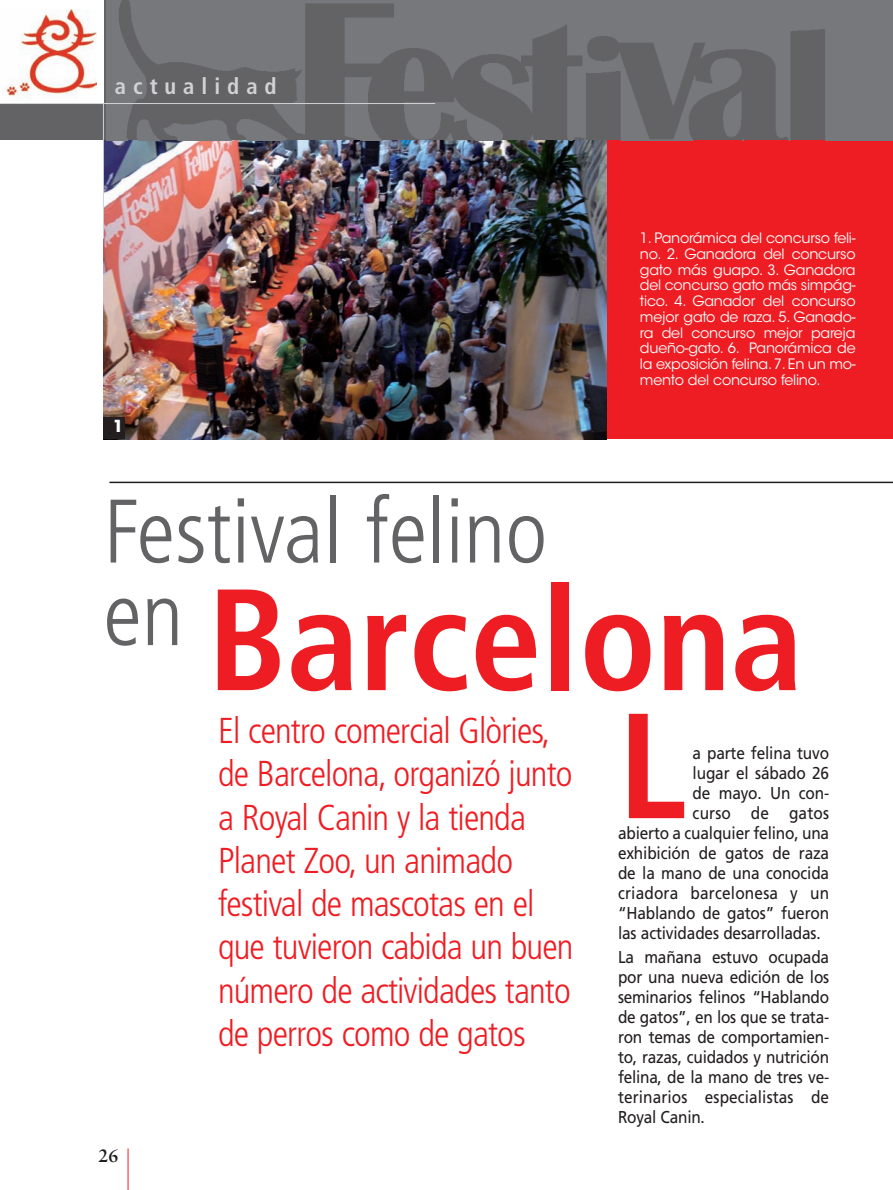
<style>
.page{position:relative;width:893px;height:1190px;background:#fff}
.page>*{position:absolute;margin:0;border:0;box-sizing:border-box;transform-origin:0 0}
.t1{font:700 149.4px "Frutiger LT Std";color:#ee1d23;scale:.9 1}
.t2{font:700 condensed 144px "Frutiger LT Std";color:#ee1d23}
.t3{font:300 condensed 90px "Frutiger LT Std";color:#636366}
.t4{font:300 condensed 36px/43.2px "Frutiger LT Std";letter-spacing:-.025em;color:#ee1d23}
.t5{font:700 condensed 22.5px "Frutiger LT Std";letter-spacing:.31em;color:#d1d2d4}
.t6{font:700 18px "Sabon LT Std";color:#231f20}
.t7{font:17.1px/20px "Frutiger LT Std";letter-spacing:-.01em;color:#231f20;text-align:justify;scale:.9 1}
.t8{font:17.1px "Frutiger LT Std";letter-spacing:.01em;color:#231f20;scale:.9 1}
.t9{font:700 16.5px "ITC Avant Garde Std";color:#fff}
.t10{font:14.25px/15.8px "ITC Avant Garde Std";letter-spacing:-.015em;color:#fff;text-align:justify}
</style>
<div class="page">
<div style="left:601px;top:114px;width:291px;height:325px;background:#ee1d23"></div>
<img style="left:104px;top:140px;width:502px;height:299px">
<div style="left:0;top:0;width:892px;height:140px;background:#636366"></div>
<img style="left:106px;top:0;width:786px;height:140px">
<hr style="left:103px;top:0;width:1px;height:239px;background:#d1d2d4">
<hr style="left:128px;top:1148px;width:1px;height:41px;background:#ee1d23">
<div style="left:104px;top:417px;width:21px;height:22px;background:#231f20"></div>
<hr style="left:109px;top:481px;width:783px;height:2px;background:#231f20">
<div style="left:0;top:0;width:103px;height:103px;background:#fff"></div>
<img style="left:6px;top:9px;width:90px;height:92px">
<hr style="left:0;top:103px;width:435px;height:1px;background:#d1d2d4">
<h3 class="t5" style="left:115px;top:77px;width:163px">actualidad</h3>
<p class="t9" style="left:113px;top:419px;width:12px">1</p>
<p class="t10" style="left:640px;top:231px;width:217px">1. Panorámica del concurso feli&shy;no. 2. Ganadora del concurso gato más guapo. 3. Ganadora del concurso gato más simpág&shy;tico. 4. Ganador del concurso mejor gato de raza. 5. Ganado&shy;ra del concurso mejor pareja dueño-gato. 6. Panorámica de la exposición felina.7.En un mo&shy;mento del concurso felino.</p>
<h3 class="t3" style="left:103px;top:492px;width:445px">Festival felino</h3>
<h2 class="t2" style="left:103px;top:578px;width:701px"><sup>en</sup> Barcelona</h2>
<h3 class="t4" style="left:218px;top:710px;width:357px">El centro comercial Glòries, de Barcelona, organizó junto a Royal Canin y la tienda<br>Planet Zoo, un animado festival de mascotas en el que tuvieron cabida un buen número de actividades tanto de perros como de gatos</h3>
<h1 class="t1" style="left:618px;top:702px;width:76px">L</h1>
<p class="t7" style="left:693px;top:743px;width:153px">a parte felina tuvo</p>
<p class="t7" style="left:693px;top:763px;width:153px">lugar el sábado 26</p>
<p class="t7" style="left:693px;top:783px;width:153px">de mayo. Un con-</p>
<p class="t8" style="left:693px;top:805px;width:153px">curso de gatos</p>
<p class="t7" style="left:618px;top:823px;width:236px">abierto a cualquier felino, una</p>
<p class="t7" style="left:618px;top:843px;width:236px">exhibición de gatos de raza</p>
<p class="t7" style="left:618px;top:863px;width:236px">de la mano de una conocida</p>
<p class="t8" style="left:618px;top:885px;width:236px">criadora barcelonesa y un</p>
<p class="t7" style="left:618px;top:903px;width:236px">“Hablando de gatos” fueron</p>
<p class="t7" style="left:618px;top:923px;width:227px">las actividades desarrolladas.</p>
<p class="t7" style="left:618px;top:947px;width:236px">La mañana estuvo ocupada por una nueva edición de los seminarios felinos “Hablando de gatos”, en los que se trata&shy;ron temas de comportamien&shy;to, razas, cuidados y nutrición felina, de la mano de tres ve&shy;terinarios especialistas de Royal Canin.</p>
<p class="t6" style="left:98px;top:1147px;width:22px">26</p>
</div>
